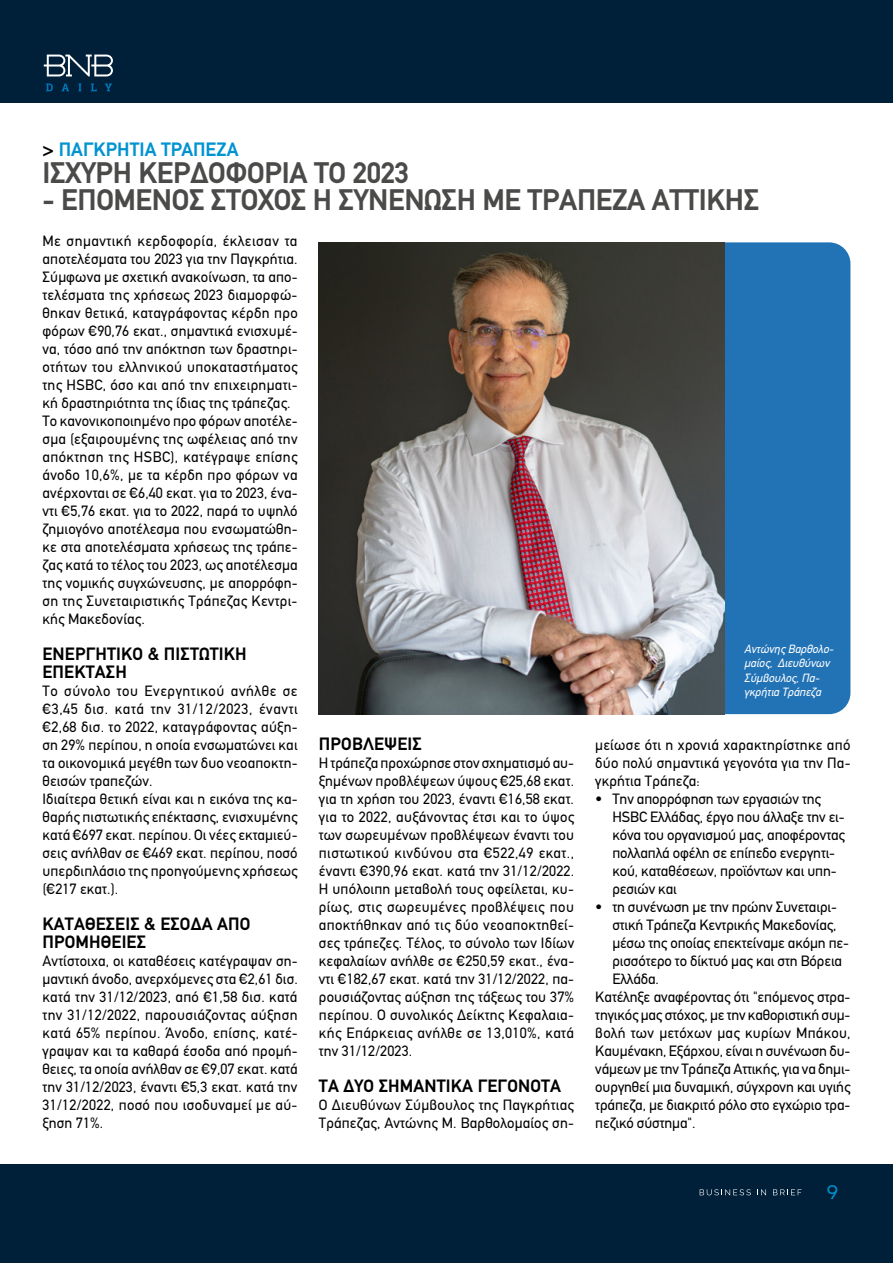
<style>
.page{position:relative;width:893px;height:1263px;background:#fff}
.page>*{position:absolute;margin:0;border:0;box-sizing:border-box;transform-origin:0 0}
.t1{font:700 30px "PF Din Text";letter-spacing:-.01em;color:#4a4a49}
.t2{font:700 19.5px "PF Din Text";letter-spacing:.005em;color:#0093d1}
.t3{font:19.5px "CF Asty Std";color:#0093d1}
.t4{font:700 18px/18px "PF Din Text";letter-spacing:.01em;color:#000}
.t5{font:15px/18px "PF Din Text";letter-spacing:.01em;color:#000}
.t6{font:15px "PF Din Text";letter-spacing:-.01em;color:#000}
.t7{font:italic 12px/14.4px "PF Din Text";color:#fff}
.s1{color:#000}
</style>
<div class="page">
<div style="left:0;top:0;width:893px;height:102px;background:#001f38"></div>
<svg style="left:46px;top:84px;width:7px;height:7px"></svg>
<svg style="left:62px;top:84px;width:7px;height:7px"></svg>
<svg style="left:78px;top:84px;width:4px;height:7px"></svg>
<svg style="left:91px;top:84px;width:6px;height:7px"></svg>
<svg style="left:105px;top:84px;width:7px;height:7px"></svg>
<svg style="left:44px;top:55px;width:69px;height:21px"></svg>
<div style="left:0;top:1164px;width:893px;height:99px;background:#001f38"></div>
<svg style="left:700px;top:1189px;width:51px;height:6px"></svg>
<svg style="left:757px;top:1189px;width:9px;height:6px"></svg>
<svg style="left:773px;top:1189px;width:28px;height:6px"></svg>
<div style="left:319px;top:242px;width:531px;height:472px;background:#2273b6;border-radius:21px"></div>
<img style="left:319px;top:242px;width:405px;height:472px">
<h2 class="t2" style="left:43px;top:138px;width:198px"><span class="s1">&gt;</span> ΠΑΓΚΡΗΤΙΑ ΤΡΑΠΕΖΑ</h2>
<h1 class="t1" style="left:43px;top:155px;width:368px">ΙΣΧΥΡΉ ΚΕΡΔΟΦΟΡΊΑ ΤΟ 2023</h1>
<h1 class="t1" style="left:43px;top:182px;width:718px">- ΕΠΌΜΕΝΟΣ ΣΤΌΧΟΣ Η ΣΥΝΈΝΩΣΗ ΜΕ ΤΡΆΠΕΖΑ ΑΤΤΙΚΉΣ</h1>
<p class="t5" style="left:43px;top:232px;width:257px">Με σημαντική κερδοφορία, έκλεισαν τα αποτελέσματα του 2023 για την Παγκρήτια.<br>Σύμφωνα με σχετική ανακοίνωση, τα απο&shy;τελέσματα της χρήσεως 2023 διαμορφώ&shy;θηκαν θετικά, καταγράφοντας κέρδη προ φόρων €90,76 εκατ., σημαντικά ενισχυμέ&shy;να, τόσο από την απόκτηση των δραστηρι&shy;οτήτων του ελληνικού υποκαταστήματος της HSBC, όσο και από την επιχειρηματι&shy;κή δραστηριότητα της ίδιας της τράπεζας.<br>Το κανονικοποιημένο προ φόρων αποτέλε&shy;σμα (εξαιρουμένης της ωφέλειας από την απόκτηση της HSBC), κατέγραψε επίσης άνοδο 10,6%, με τα κέρδη προ φόρων να ανέρχονται σε €6,40 εκατ. για το 2023, ένα&shy;ντι €5,76 εκατ. για το 2022, παρά το υψηλό ζημιογόνο αποτέλεσμα που ενσωματώθη&shy;κε στα αποτελέσματα χρήσεως της τράπε&shy;ζας κατά το τέλος του 2023, ως αποτέλεσμα της νομικής συγχώνευσης, με απορρόφη&shy;ση της Συνεταιριστικής Τράπεζας Κεντρι&shy;κής Μακεδονίας.</p>
<p class="t4" style="left:43px;top:645px;width:206px">ΕΝΕΡΓΗΤΙΚΟ &amp; ΠΙΣΤΩΤΙΚΗ<br>ΕΠΕΚΤΑΣΗ</p>
<p class="t5" style="left:43px;top:682px;width:257px">Το σύνολο του Ενεργητικού ανήλθε σε €3,45 δισ. κατά την 31/12/2023, έναντι €2,68 δισ. το 2022, καταγράφοντας αύξη&shy;ση 29% περίπου, η οποία ενσωματώνει και τα οικονομικά μεγέθη των δυο νεοαποκτη&shy;θεισών τραπεζών.<br>Ιδιαίτερα θετική είναι και η εικόνα της κα&shy;θαρής πιστωτικής επέκτασης, ενισχυμένης κατά €697 εκατ. περίπου. Οι νέες εκταμιεύ&shy;σεις ανήλθαν σε €469 εκατ. περίπου, ποσό υπερδιπλάσιο της προηγούμενης χρήσεως (€217 εκατ.).</p>
<p class="t4" style="left:43px;top:915px;width:208px">ΚΑΤΑΘΕΣΕΙΣ &amp; ΕΣΟΔΑ ΑΠΟ<br>ΠΡΟΜΗΘΕΙΕΣ</p>
<p class="t5" style="left:43px;top:952px;width:257px;text-align:justify">Αντίστοιχα, οι καταθέσεις κατέγραψαν ση&shy;μαντική άνοδο, ανερχόμενες στα €2,61 δισ. κατά την 31/12/2023, από €1,58 δισ. κατά την 31/12/2022, παρουσιάζοντας αύξηση κατά 65% περίπου. Άνοδο, επίσης, κατέ&shy;γραψαν και τα καθαρά έσοδα από προμή&shy;θειες, τα οποία ανήλθαν σε €9,07 εκατ. κατά την 31/12/2023, έναντι €5,3 εκατ. κατά την 31/12/2022, ποσό που ισοδυναμεί με αύ&shy;ξηση 71%.</p>
<p class="t4" style="left:319px;top:735px;width:104px">ΠΡΟΒΛΕΨΕΙΣ</p>
<p class="t5" style="left:319px;top:754px;width:257px;text-align:justify">Η τράπεζα προχώρησε στον σχηματισμό αυ&shy;ξημένων προβλέψεων ύψους €25,68 εκατ. για τη χρήση του 2023, έναντι €16,58 εκατ. για το 2022, αυξάνοντας έτσι και το ύψος των σωρευμένων προβλέψεων έναντι του πιστωτικού κινδύνου στα €522,49 εκατ., έναντι €390,96 εκατ. κατά την 31/12/2022.<br>Η υπόλοιπη μεταβολή τους οφείλεται, κυ&shy;ρίως, στις σωρευμένες προβλέψεις που αποκτήθηκαν από τις δύο νεοαποκτηθεί&shy;σες τράπεζες. Τέλος, το σύνολο των Ιδίων κεφαλαίων ανήλθε σε €250,59 εκατ., ένα&shy;ντι €182,67 εκατ. κατά την 31/12/2022, πα&shy;ρουσιάζοντας αύξηση της τάξεως του 37% περίπου. Ο συνολικός Δείκτης Κεφαλαια&shy;κής Επάρκειας ανήλθε σε 13,010%, κατά την 31/12/2023.</p>
<p class="t4" style="left:319px;top:1077px;width:244px">ΤΑ ΔΥΟ ΣΗΜΑΝΤΙΚΑ ΓΕΓΟΝΟΤΑ</p>
<p class="t5" style="left:319px;top:1096px;width:257px">Ο Διευθύνων Σύμβουλος της Παγκρήτιας<br>Τράπεζας, Αντώνης Μ. Βαρθολομαίος ση-</p>
<p class="t7" style="left:744px;top:642px;width:91px">Αντώνης Βαρθολο&shy;μαίος, Διευθύνων<br>Σύμβουλος, Πα&shy;γκρήτια Τράπεζα</p>
<p class="t5" style="left:595px;top:736px;width:257px;text-align:justify">μείωσε ότι η χρονιά χαρακτηρίστηκε από δύο πολύ σημαντικά γεγονότα για την Πα&shy;γκρήτια Τράπεζα:</p>
<p class="t5" style="left:612px;top:790px;width:234px;text-indent:-17px">• Την απορρόφηση των εργασιών της<br>HSBC Ελλάδας, έργο που άλλαξε την ει&shy;κόνα του οργανισμού μας, αποφέροντας πολλαπλά οφέλη σε επίπεδο ενεργητι&shy;κού, καταθέσεων, προϊόντων και υπη&shy;ρεσιών και</p>
<p class="t5" style="left:595px;top:898px;width:243px">• τη συνένωση με την πρώην Συνεταιρι-</p>
<p class="t5" style="left:612px;top:916px;width:226px">στική Τράπεζα Κεντρικής Μακεδονίας,</p>
<p class="t5" style="left:612px;top:934px;width:238px">μέσω της οποίας επεκτείναμε ακόμη πε-</p>
<p class="t5" style="left:612px;top:952px;width:231px">ρισσότερο το δίκτυό μας και στη Βόρεια</p>
<p class="t5" style="left:612px;top:970px;width:48px">Ελλάδα.</p>
<p class="t5" style="left:595px;top:988px;width:257px">Κατέληξε αναφέροντας ότι "επόμενος στρα-</p>
<p class="t6" style="left:595px;top:1006px;width:257px">τηγικός μας στόχος, με την καθοριστική συμ-</p>
<p class="t5" style="left:595px;top:1024px;width:257px">βολή των μετόχων μας κυρίων Μπάκου,</p>
<p class="t5" style="left:595px;top:1042px;width:257px">Καυμένακη, Εξάρχου, είναι η συνένωση δυ-</p>
<p class="t5" style="left:595px;top:1060px;width:257px">νάμεων με την Τράπεζα Αττικής, για να δημι-</p>
<p class="t5" style="left:595px;top:1078px;width:257px">ουργηθεί μια δυναμική, σύγχρονη και υγιής</p>
<p class="t5" style="left:595px;top:1096px;width:257px">τράπεζα, με διακριτό ρόλο στο εγχώριο τρα-</p>
<p class="t5" style="left:595px;top:1114px;width:102px">πεζικό σύστημα".</p>
<h2 class="t3" style="left:827px;top:1181px;width:13px">9</h2>
</div>
